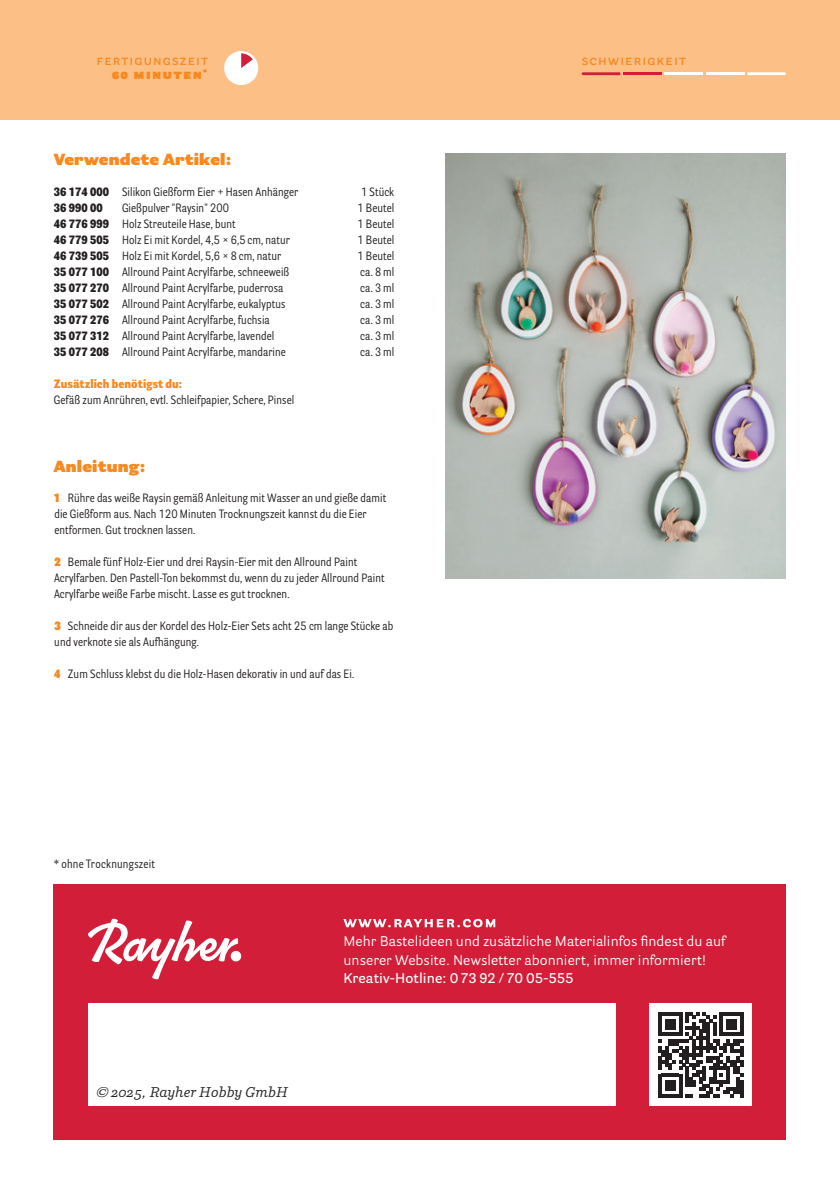
<style>
.page{position:relative;width:840px;height:1191px;background:#fff}
.page>*{position:absolute;margin:0;border:0;box-sizing:border-box;transform-origin:0 0}
.t1{font:900 16px "Parry Grotesque Pro";letter-spacing:.01em;color:#f6891f}
.t2{font:14px/18px "Parry Grotesque Pro";letter-spacing:.005em;color:#fff}
.t3{font:600 14px/14px "Parry Grotesque Pro";letter-spacing:.08em;color:#f6891f;text-align:right}
.t4{font:600 14px "Parry Grotesque Pro";letter-spacing:.005em;color:#fff}
.t5{font:italic 14px "Parry Pro";letter-spacing:.01em;color:#231f20}
.t6{font:12px/16px "Parry Grot Con Pro";letter-spacing:.005em;color:#231f20}
.t7{font:900 12px "Parry Grot Con Pro";letter-spacing:.005em;color:#f6891f}
.t8{font:900 12px "Parry Grot Con Pro";letter-spacing:.005em;color:#231f20}
.s1{font-weight:900}
.s2{font-weight:900;color:#f6891f}
</style>
<div class="page">
<div style="left:54px;top:884px;width:731px;height:256px;background:#d21e38"></div>
<div style="left:0;top:0;width:839px;height:119px;background:#fcc087"></div>
<div style="left:88px;top:1003px;width:527px;height:103px;background:#fff"></div>
<div style="left:224px;top:51px;width:34px;height:34px;background:#fff;border-radius:50%"></div>
<svg style="left:241px;top:53px;width:12px;height:15px"></svg>
<svg style="left:581px;top:72px;width:39px;height:3px"></svg>
<hr style="left:622px;top:72px;width:39px;height:3px;background:#d21e38">
<hr style="left:664px;top:72px;width:38px;height:3px;background:#fff">
<hr style="left:705px;top:72px;width:39px;height:3px;background:#fff">
<svg style="left:747px;top:72px;width:38px;height:3px"></svg>
<svg style="left:343px;top:919px;width:152px;height:8px"></svg>
<svg style="left:88px;top:918px;width:150px;height:61px"></svg>
<div style="left:230px;top:951px;width:11px;height:10px;background:#fff;border-radius:50%"></div>
<div style="left:649px;top:1003px;width:102px;height:103px;background:#fff"></div>
<svg style="left:658px;top:1012px;width:85px;height:85px"></svg>
<img style="left:445px;top:153px;width:340px;height:425px">
<p class="t3" style="left:96px;top:53px;width:112px">fertigungszeit<br><span class="s1">60 minuten</span><sup>*</sup></p>
<h1 class="t1" style="left:54px;top:148px;width:179px">Verwendete Artikel:</h1>
<p class="t6" style="left:54px;top:184px;width:246px"><span class="s1">36 174 000</span> Silikon Gießform Eier + Hasen Anhänger</p>
<p class="t6" style="left:361px;top:184px;width:35px">1 Stück</p>
<p class="t8" style="left:54px;top:199px;width:50px">36 990 00</p>
<p class="t6" style="left:122px;top:200px;width:108px">Gießpulver "Raysin" 200</p>
<p class="t6" style="left:357px;top:200px;width:38px">1 Beutel</p>
<p class="t6" style="left:54px;top:216px;width:183px"><span class="s1">46 776 999</span> Holz Streuteile Hase, bunt</p>
<p class="t6" style="left:357px;top:216px;width:38px">1 Beutel</p>
<p class="t6" style="left:54px;top:232px;width:237px"><span class="s1">46 779 505</span> Holz Ei mit Kordel, 4,5 × 6,5 cm, natur</p>
<p class="t6" style="left:357px;top:232px;width:38px">1 Beutel</p>
<p class="t6" style="left:54px;top:248px;width:229px"><span class="s1">46 739 505</span> Holz Ei mit Kordel, 5,6 × 8 cm, natur</p>
<p class="t6" style="left:357px;top:248px;width:38px">1 Beutel</p>
<p class="t6" style="left:54px;top:264px;width:237px"><span class="s1">35 077 100</span> Allround Paint Acrylfarbe, schneeweiß</p>
<p class="t6" style="left:360px;top:264px;width:35px">ca. 8ml</p>
<p class="t6" style="left:54px;top:280px;width:231px"><span class="s1">35 077 270</span> Allround Paint Acrylfarbe, puderrosa</p>
<p class="t6" style="left:360px;top:280px;width:35px">ca. 3ml</p>
<p class="t6" style="left:54px;top:296px;width:233px"><span class="s1">35 077 502</span> Allround Paint Acrylfarbe, eukalyptus</p>
<p class="t6" style="left:360px;top:296px;width:35px">ca. 3ml</p>
<p class="t6" style="left:54px;top:312px;width:217px"><span class="s1">35 077 276</span> Allround Paint Acrylfarbe, fuchsia</p>
<p class="t6" style="left:360px;top:312px;width:35px">ca. 3ml</p>
<p class="t6" style="left:54px;top:328px;width:222px"><span class="s1">35 077 312</span> Allround Paint Acrylfarbe, lavendel</p>
<p class="t6" style="left:360px;top:328px;width:35px">ca. 3ml</p>
<p class="t6" style="left:54px;top:344px;width:233px"><span class="s1">35 077 208</span> Allround Paint Acrylfarbe, mandarine</p>
<p class="t6" style="left:360px;top:344px;width:35px">ca. 3ml</p>
<p class="t7" style="left:54px;top:375px;width:130px">Zusätzlich benötigst du:</p>
<p class="t6" style="left:54px;top:392px;width:242px">Gefäß zum Anrühren, evtl. Schleifpapier, Schere, Pinsel</p>
<h1 class="t1" style="left:54px;top:454px;width:93px">Anleitung:</h1>
<p class="t6" style="left:54px;top:490px;width:334px"><span class="s2">1</span> Rühre das weiße Raysin gemäß Anleitung mit Wasser an und gieße damit die Gießform aus. Nach 120 Minuten Trocknungszeit kannst du die Eier entformen. Gut trocknen lassen.</p>
<p class="t6" style="left:54px;top:554px;width:332px"><span class="s2">2</span> Bemale fünf Holz-Eier und drei Raysin-Eier mit den Allround Paint<br>Acrylfarben. Den Pastell-Ton bekommst du, wenn du zu jeder Allround Paint<br>Acrylfarbe weiße Farbe mischt. Lasse es gut trocknen.</p>
<p class="t6" style="left:54px;top:618px;width:340px"><span class="s2">3</span> Schneide dir aus der Kordel des Holz-Eier Sets acht 25 cm lange Stücke ab und verknote sie als Aufhängung.</p>
<p class="t6" style="left:54px;top:666px;width:301px"><span class="s2">4</span> Zum Schluss klebst du die Holz-Hasen dekorativ in und auf das Ei.</p>
<p class="t6" style="left:54px;top:855px;width:103px">* ohne Trocknungszeit</p>
<p class="t3" style="left:581px;top:53px;width:104px">schwierigkeit</p>
<p class="t5" style="left:96px;top:1082px;width:193px">© 2025, Rayher Hobby GmbH</p>
<p class="t2" style="left:343px;top:932px;width:383px">Mehr Bastelideen und zusätzliche Materialinfos findest du auf unserer Website. Newsletter abonniert, immer informiert!</p>
<p class="t4" style="left:343px;top:967px;width:231px">Kreativ-Hotline: 0 73 92 / 70 05-555</p>
</div>
